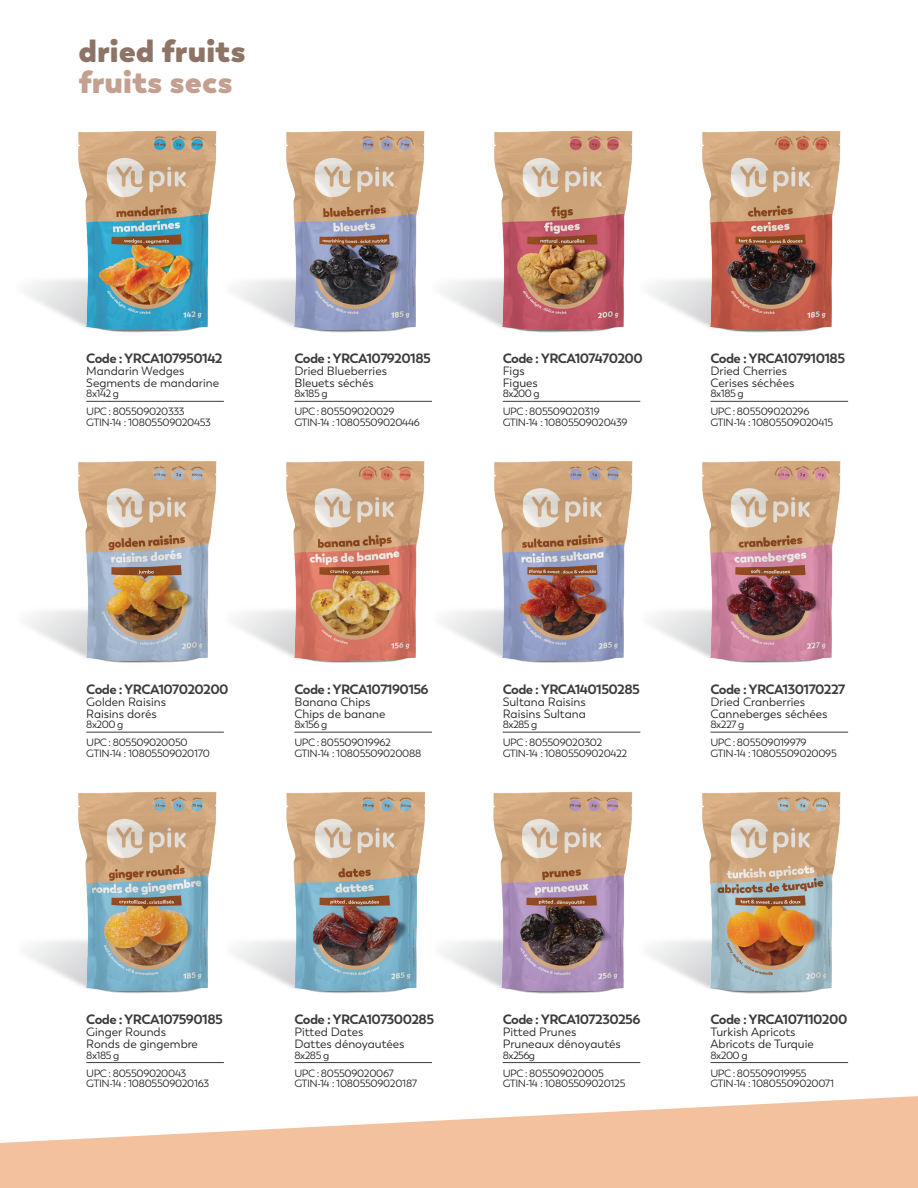
<style>
.page{position:relative;width:918px;height:1188px;background:#fff}
.page>*{position:absolute;margin:0;border:0;box-sizing:border-box;transform-origin:0 0}
.t1{font:800 31.5px "Boston";color:#8e7467}
.t2{font:800 31.5px "Boston";color:#c4a090}
.t3{font:700 13.5px "Boston";letter-spacing:-.04em;color:#3d3b39}
.t4{font:12px/12px "Boston";color:#231f20}
.t5{font:10.5px/18px "Boston";letter-spacing:-.025em;color:#231f20}
</style>
<div class="page">
<svg style="left:0;top:1096px;width:918px;height:92px;fill:#f4c19e"></svg>
<img style="left:670px;top:791px;width:171px;height:203px">
<img style="left:463px;top:791px;width:207px;height:203px">
<img style="left:255px;top:791px;width:208px;height:202px">
<img style="left:39px;top:791px;width:216px;height:203px">
<img style="left:39px;top:460px;width:178px;height:203px">
<img style="left:178px;top:562px;width:69px;height:101px">
<img style="left:247px;top:460px;width:178px;height:203px">
<img style="left:462px;top:130px;width:171px;height:203px">
<img style="left:593px;top:232px;width:70px;height:101px">
<img style="left:663px;top:130px;width:178px;height:203px">
<img style="left:255px;top:130px;width:207px;height:203px">
<img style="left:39px;top:130px;width:216px;height:203px">
<img style="left:671px;top:460px;width:170px;height:203px">
<img style="left:385px;top:562px;width:71px;height:101px">
<img style="left:456px;top:460px;width:215px;height:203px">
<hr style="left:294px;top:732px;width:138px;height:1px;background:#3d3b39">
<hr style="left:711px;top:732px;width:137px;height:1px;background:#3d3b39">
<hr style="left:711px;top:401px;width:137px;height:1px;background:#3d3b39">
<hr style="left:503px;top:732px;width:137px;height:1px;background:#3d3b39">
<hr style="left:503px;top:401px;width:137px;height:1px;background:#3d3b39">
<hr style="left:294px;top:401px;width:138px;height:1px;background:#3d3b39">
<hr style="left:86px;top:401px;width:138px;height:1px;background:#3d3b39">
<hr style="left:86px;top:732px;width:138px;height:1px;background:#3d3b39">
<hr style="left:711px;top:1062px;width:137px;height:1px;background:#3d3b39">
<hr style="left:503px;top:1062px;width:137px;height:1px;background:#3d3b39">
<hr style="left:86px;top:1062px;width:138px;height:1px;background:#3d3b39">
<hr style="left:294px;top:1062px;width:138px;height:1px;background:#3d3b39">
<h1 class="t1" style="left:78px;top:31px;width:169px">dried fruits</h1>
<h1 class="t2" style="left:78px;top:61px;width:156px">fruits secs</h1>
<p class="t3" style="left:86px;top:350px;width:138px">Code : YRCA107950142</p>
<p class="t4" style="left:86px;top:365px;width:134px">Mandarin Wedges<br>Segments de mandarine</p>
<p class="t5" style="left:86px;top:385px;width:100px">8x142 g<br>UPC : 805509020333</p>
<p class="t5" style="left:86px;top:413px;width:126px">GTIN-14 : 10805509020453</p>
<p class="t3" style="left:294px;top:350px;width:138px">Code : YRCA107920185</p>
<p class="t4" style="left:294px;top:365px;width:94px">Dried Blueberries<br>Bleuets séchés</p>
<p class="t5" style="left:294px;top:385px;width:102px">8x185 g<br>UPC : 805509020029</p>
<p class="t5" style="left:294px;top:413px;width:127px">GTIN-14 : 10805509020446</p>
<p class="t3" style="left:503px;top:350px;width:142px">Code : YRCA107470200</p>
<p class="t4" style="left:503px;top:365px;width:37px">Figs<br>Figues</p>
<p class="t5" style="left:503px;top:385px;width:99px">8x200 g<br>UPC : 805509020319</p>
<p class="t5" style="left:503px;top:413px;width:126px">GTIN-14 : 10805509020439</p>
<p class="t3" style="left:711px;top:350px;width:136px">Code : YRCA107910185</p>
<p class="t4" style="left:711px;top:365px;width:85px">Dried Cherries<br>Cerises séchées</p>
<p class="t5" style="left:711px;top:385px;width:100px">8x185 g<br>UPC : 805509020296</p>
<p class="t5" style="left:711px;top:413px;width:124px">GTIN-14 : 10805509020415</p>
<p class="t3" style="left:86px;top:681px;width:144px">Code : YRCA107020200</p>
<p class="t4" style="left:86px;top:696px;width:81px">Golden Raisins<br>Raisins dorés</p>
<p class="t5" style="left:86px;top:716px;width:103px">8x200 g<br>UPC : 805509020050</p>
<p class="t5" style="left:86px;top:744px;width:125px">GTIN-14 : 10805509020170</p>
<p class="t3" style="left:294px;top:681px;width:136px">Code : YRCA107190156</p>
<p class="t4" style="left:294px;top:696px;width:93px">Banana Chips<br>Chips de banane</p>
<p class="t5" style="left:294px;top:716px;width:98px">8x156 g<br>UPC : 805509019962</p>
<p class="t5" style="left:294px;top:744px;width:128px">GTIN-14 : 10805509020088</p>
<p class="t3" style="left:503px;top:681px;width:139px">Code : YRCA140150285</p>
<p class="t4" style="left:503px;top:696px;width:85px">Sultana Raisins<br>Raisins Sultana</p>
<p class="t5" style="left:503px;top:716px;width:101px">8x285 g<br>UPC : 805509020302</p>
<p class="t5" style="left:503px;top:744px;width:126px">GTIN-14 : 10805509020422</p>
<p class="t3" style="left:711px;top:681px;width:136px">Code : YRCA130170227</p>
<p class="t4" style="left:711px;top:696px;width:118px">Dried Cranberries<br>Canneberges séchées</p>
<p class="t5" style="left:711px;top:716px;width:98px">8x227 g<br>UPC : 805509019979</p>
<p class="t5" style="left:711px;top:744px;width:128px">GTIN-14 : 10805509020095</p>
<p class="t3" style="left:86px;top:1011px;width:138px">Code : YRCA107590185</p>
<p class="t4" style="left:86px;top:1026px;width:113px">Ginger Rounds<br>Ronds de gingembre</p>
<p class="t5" style="left:86px;top:1046px;width:102px">8x185 g<br>UPC : 805509020043</p>
<p class="t5" style="left:86px;top:1075px;width:125px">GTIN-14 : 10805509020163</p>
<p class="t3" style="left:294px;top:1011px;width:141px">Code : YRCA107300285</p>
<p class="t4" style="left:294px;top:1026px;width:112px">Pitted Dates<br>Dattes dénoyautées</p>
<p class="t5" style="left:294px;top:1046px;width:101px">8x285 g<br>UPC : 805509020067</p>
<p class="t5" style="left:294px;top:1075px;width:124px">GTIN-14 : 10805509020187</p>
<p class="t3" style="left:503px;top:1011px;width:139px">Code : YRCA107230256</p>
<p class="t4" style="left:503px;top:1026px;width:120px">Pitted Prunes<br>Pruneaux dénoyautés</p>
<p class="t5" style="left:503px;top:1046px;width:103px">8x256g<br>UPC : 805509020005</p>
<p class="t5" style="left:503px;top:1075px;width:124px">GTIN-14 : 10805509020125</p>
<p class="t3" style="left:711px;top:1011px;width:138px">Code : YRCA107110200</p>
<p class="t4" style="left:711px;top:1026px;width:105px">Turkish Apricots<br>Abricots de Turquie</p>
<p class="t5" style="left:711px;top:1046px;width:98px">8x200 g<br>UPC : 805509019955</p>
<p class="t5" style="left:711px;top:1075px;width:125px">GTIN-14 : 10805509020071</p>
</div>
